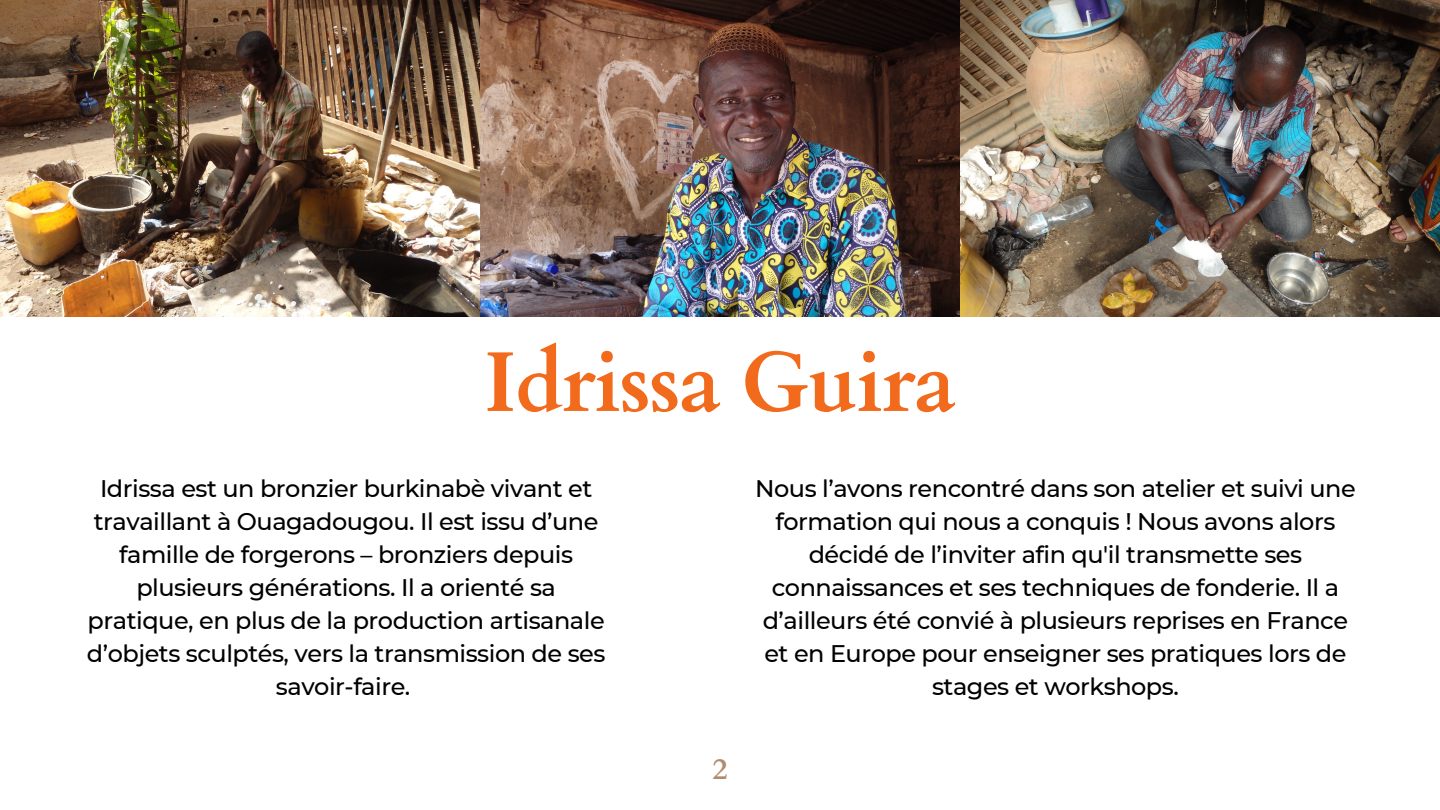
<style>
.page{position:relative;width:1440px;height:810px;background:#fff}
.page>*{position:absolute;margin:0;border:0;box-sizing:border-box;transform-origin:0 0}
.t1{font:700 85px "Cardo";letter-spacing:-.02em;color:#f26a1b}
.t2{font:700 29.6px "Cardo";color:#b08b6c}
.t3{font:500 24px/33px "Montserrat";letter-spacing:-.02em;color:#000;text-align:center}
</style>
<div class="page">
<img style="left:0;top:0;width:1440px;height:317px">
<p class="t1" style="left:484px;top:327px;width:474px">Idrissa Guira</p>
<p class="t3" style="left:87px;top:472px;width:520px">Idrissa est un bronzier burkinabè vivant et travaillant à Ouagadougou. Il est issu d’une famille de forgerons – bronziers depuis plusieurs générations. Il a orienté sa pratique, en plus de la production artisanale d’objets sculptés, vers la transmission de ses savoir-faire.</p>
<p class="t3" style="left:755px;top:472px;width:602px">Nous l’avons rencontré dans son atelier et suivi une formation qui nous a conquis ! Nous avons alors décidé de l’inviter afin qu'il transmette ses connaissances et ses techniques de fonderie. Il a d’ailleurs été convié à plusieurs reprises en France et en Europe pour enseigner ses pratiques lors de stages et workshops.</p>
<p class="t2" style="left:712px;top:749px;width:17px">2</p>
</div>
